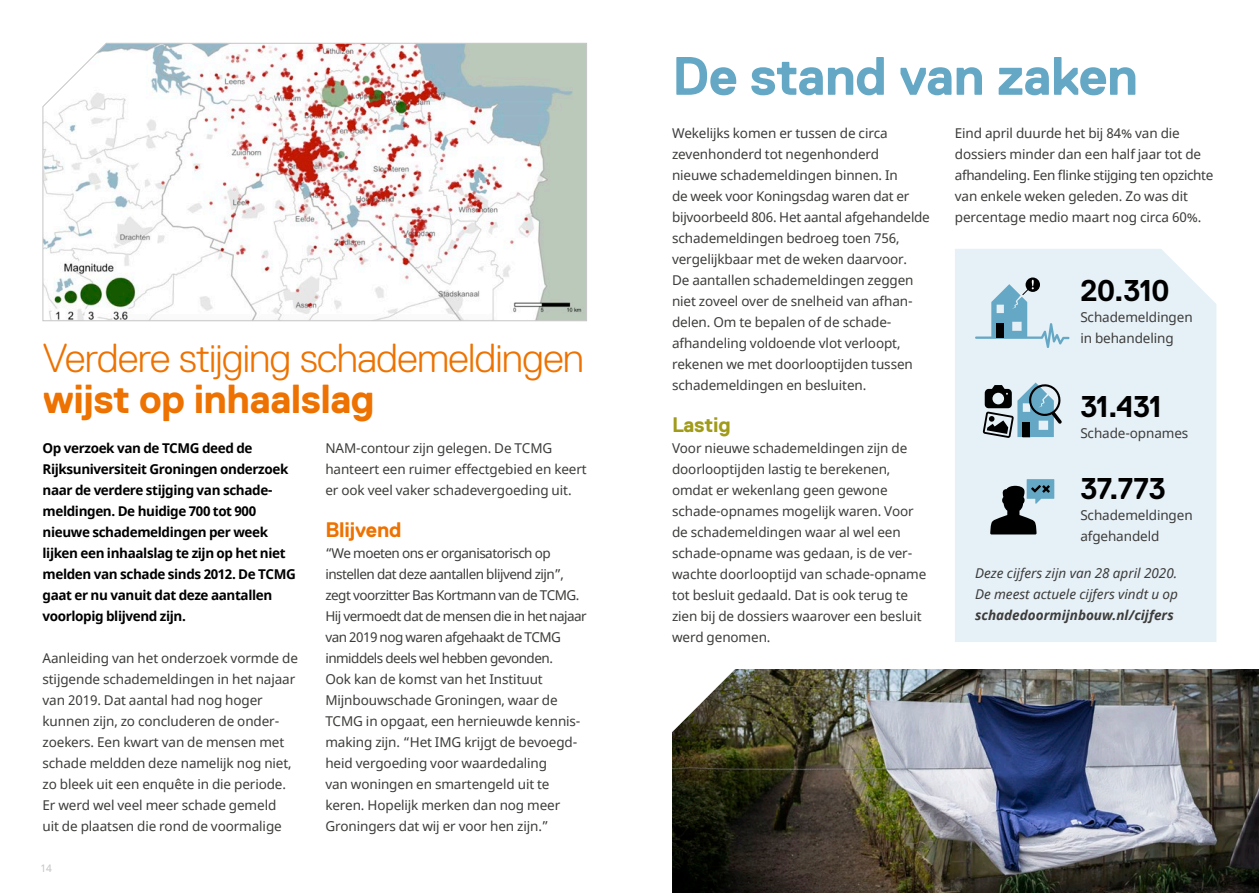
<style>
.page{position:relative;width:1259px;height:893px;background:#fff}
.page>*{position:absolute;margin:0;border:0;box-sizing:border-box;transform-origin:0 0}
.t1{font:700 54px "Replica";letter-spacing:-.015em;color:#65a8c5}
.t2{font:300 40.5px "Replica";letter-spacing:-.015em;color:#ed7201}
.t3{font:700 40.5px "Replica";letter-spacing:-.015em;color:#ed7201}
.t4{font:700 30px "Replica";letter-spacing:-.02em;color:#000}
.t5{font:700 21px "Replica";letter-spacing:-.01em;color:#ed7201}
.t6{font:700 21px "Replica";letter-spacing:-.01em;color:#a09b19}
.t7{font:13.5px/21px "Noto Sans";letter-spacing:-.01em;color:#3c3c3a}
.t8{font:700 13.5px/21px "Noto Sans";letter-spacing:-.03em;color:#000}
.t9{font:italic 13.5px/21px "Noto Sans";color:#3c3c3a}
.t10{font:italic 700 13.5px "Noto Sans";color:#3c3c3a}
.t11{font:10.5px "Noto Sans";color:#c5c5c5}
</style>
<div class="page">
<div style="left:955px;top:249px;width:261px;height:393px;background:#e6f0f7"></div>
<svg style="left:42px;top:42px;width:545px;height:279px"></svg>
<img style="left:672px;top:669px;width:587px;height:224px">
<svg style="left:975px;top:277px;width:94px;height:71px;background:#bdd4e0"></svg>
<svg style="left:982px;top:383px;width:80px;height:55px;background:#849ca7"></svg>
<svg style="left:990px;top:479px;width:64px;height:55px;background:#7c8a91"></svg>
<h2 class="t2" style="left:43px;top:336px;width:543px">Verdere stijging schademeldingen</h2>
<h2 class="t3" style="left:43px;top:376px;width:334px">wijst op inhaalslag</h2>
<p class="t8" style="left:43px;top:438px;width:255px">Op verzoek van de TCMG deed de Rijksuniversiteit Groningen onderzoek naar de verdere stijging van schade&shy;meldingen. De huidige 700 tot 900 nieuwe schademeldingen per week lijken een inhaalslag te zijn op het niet melden van schade sinds 2012. De TCMG gaat er nu vanuit dat deze aantallen voorlopig blijvend zijn.</p>
<p class="t7" style="left:43px;top:648px;width:257px">Aanleiding van het onderzoek vormde de stijgende schademeldingen in het najaar van 2019. Dat aantal had nog hoger kunnen zijn, zo concluderen de onder&shy;zoekers. Een kwart van de mensen met schade meldden deze namelijk nog niet, zo bleek uit een enquête in die periode.<br>Er werd wel veel meer schade gemeld<br>uit de plaatsen die rond de voormalige</p>
<p class="t11" style="left:40px;top:861px;width:13px">14</p>
<p class="t7" style="left:325px;top:438px;width:263px">NAM-contour zijn gelegen. De TCMG hanteert een ruimer effectgebied en keert er ook veel vaker schadevergoeding uit.</p>
<h3 class="t5" style="left:325px;top:518px;width:78px">Blijvend</h3>
<p class="t7" style="left:325px;top:543px;width:263px">“We moeten ons er organisatorisch op instellen dat deze aantallen blijvend zijn”, zegt voorzitter Bas Kortmann van de TCMG.<br>Hij vermoedt dat de mensen die in het najaar van 2019 nog waren afgehaakt de TCMG inmiddels deels wel hebben gevonden.<br>Ook kan de komst van het Instituut Mijnbouwschade Groningen, waar de TCMG in opgaat, een hernieuwde kennis&shy;making zijn. “Het IMG krijgt de bevoegd&shy;heid vergoeding voor waardedaling<br>van woningen en smartengeld uit te keren. Hopelijk merken dan nog meer Groningers dat wij er voor hen zijn.”</p>
<h1 class="t1" style="left:672px;top:46px;width:467px">De stand van zaken</h1>
<p class="t7" style="left:672px;top:123px;width:259px">Wekelijks komen er tussen de circa zevenhonderd tot negenhonderd<br>nieuwe schademeldingen binnen. In<br>de week voor Koningsdag waren dat er bijvoorbeeld 806. Het aantal afgehandelde schademeldingen bedroeg toen 756, vergelijkbaar met de weken daarvoor.<br>De aantallen schademeldingen zeggen niet zoveel over de snelheid van afhan&shy;delen. Om te bepalen of de schade&shy;afhandeling voldoende vlot verloopt, rekenen we met doorlooptijden tussen schademeldingen en besluiten.</p>
<h3 class="t6" style="left:672px;top:413px;width:60px">Lastig</h3>
<p class="t7" style="left:672px;top:438px;width:256px">Voor nieuwe schademeldingen zijn de doorlooptijden lastig te berekenen, omdat er wekenlang geen gewone schade-opnames mogelijk waren. Voor de schademeldingen waar al wel een schade-opname was gedaan, is de ver&shy;wachte doorlooptijd van schade-opname tot besluit gedaald. Dat is ook terug te zien bij de dossiers waarover een besluit werd genomen.</p>
<p class="t7" style="left:955px;top:123px;width:260px">Eind april duurde het bij 84% van die dossiers minder dan een half jaar tot de afhandeling. Een flinke stijging ten opzichte van enkele weken geleden. Zo was dit percentage medio maart nog circa 60%.</p>
<h3 class="t4" style="left:1080px;top:274px;width:91px">20.310</h3>
<p class="t7" style="left:1080px;top:307px;width:114px">Schademeldingen in behandeling</p>
<h3 class="t4" style="left:1080px;top:390px;width:82px">31.431</h3>
<p class="t7" style="left:1080px;top:423px;width:109px">Schade-opnames</p>
<h3 class="t4" style="left:1080px;top:471px;width:87px">37.773</h3>
<p class="t7" style="left:1080px;top:505px;width:114px">Schademeldingen afgehandeld</p>
<p class="t9" style="left:975px;top:562px;width:204px">Deze cijfers zijn van 28 april 2020.<br>De meest actuele cijfers vindt u op</p>
<p class="t10" style="left:975px;top:606px;width:200px">schadedoormijnbouw.nl/cijfers</p>
</div>
